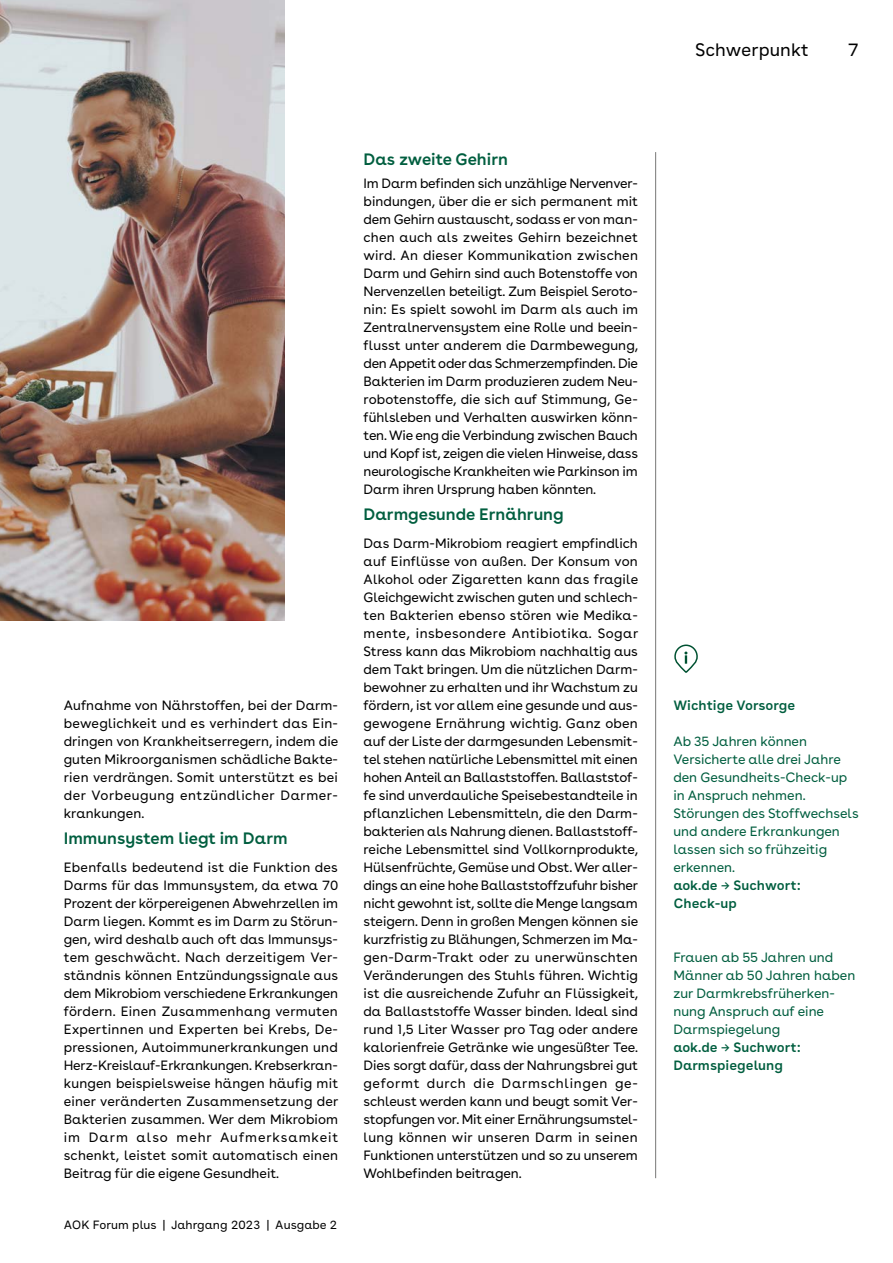
<style>
.page{position:relative;width:893px;height:1263px;background:#fff}
.page>*{position:absolute;margin:0;border:0;box-sizing:border-box;transform-origin:0 0}
.t1{font:18px "AOK Buenos Aires Text";color:#000}
.H3_-_SUBHEAD_11pt_-_gruen{font:600 16.5px "AOK Buenos Aires";color:#005e3f}
.P_copy{font:13.5px/18px "AOK Buenos Aires";letter-spacing:-.005em;color:#000;text-align:justify}
.P_-_Marginalie_Link{font:13.5px/18px "AOK Buenos Aires";color:#005e3f}
.P_-_Marginalie_Link-2{font:600 13.5px "AOK Buenos Aires Text";color:#005e3f}
.t2{font:12px "AOK Buenos Aires Text";color:#000}
.s1{font-family:"AOK Buenos Aires Text";font-weight:600}
</style>
<div class="page">
<hr style="left:655px;top:152px;width:1px;height:1026px;background:#878786">
<img style="left:0;top:0;width:285px;height:620px">
<svg style="left:675px;top:645px;width:22px;height:27px"></svg>
<div style="left:674px;top:644px;width:24px;height:29px;border:2px solid #005232;border-radius:11px"></div>
<svg style="left:684px;top:651px;width:3px;height:13px"></svg>
<h1 class="t1" style="left:695px;top:35px;width:115px">Schwerpunkt</h1>
<h1 class="t1" style="left:848px;top:35px;width:12px">7</h1>
<p class="P_copy" style="left:64px;top:695px;width:276px">Aufnahme von Nährstoffen, bei der Darm&shy;beweglichkeit und es verhindert das Ein&shy;dringen von Krankheitserregern, indem die guten Mikroorganismen schädliche Bakte&shy;rien verdrängen. Somit unterstützt es bei der Vorbeugung entzündlicher Darmer&shy;krankungen.</p>
<h3 class="H3_-_SUBHEAD_11pt_-_gruen" style="left:64px;top:825px;width:225px">Immunsystem liegt im Darm</h3>
<p class="P_copy" style="left:64px;top:857px;width:276px">Ebenfalls bedeutend ist die Funktion des Darms für das Immunsystem, da etwa 70<br>Prozent der körpereigenen Abwehrzellen im Darm liegen. Kommt es im Darm zu Störun&shy;gen, wird deshalb auch oft das Immunsys&shy;tem geschwächt. Nach derzeitigem Ver&shy;ständnis können Entzündungssignale aus dem Mikrobiom verschiedene Erkrankungen fördern. Einen Zusammenhang vermuten Expertinnen und Experten bei Krebs, De&shy;pressionen, Autoimmunerkrankungen und Herz-Kreislauf-Erkrankungen. Krebserkran&shy;kungen beispielsweise hängen häufig mit einer veränderten Zusammensetzung der Bakterien zusammen. Wer dem Mikrobiom im Darm also mehr Aufmerksamkeit schenkt, leistet somit automatisch einen Beitrag für die eigene Gesundheit.</p>
<p class="t2" style="left:64px;top:1215px;width:275px">AOK Forum plus | Jahrgang 2023 | Ausgabe 2</p>
<h3 class="H3_-_SUBHEAD_11pt_-_gruen" style="left:364px;top:146px;width:146px">Das zweite Gehirn</h3>
<p class="P_copy" style="left:364px;top:173px;width:276px">Im Darm befinden sich unzählige Nervenver&shy;bindungen, über die er sich permanent mit dem Gehirn austauscht, sodass er von man&shy;chen auch als zweites Gehirn bezeichnet wird. An dieser Kommunikation zwischen Darm und Gehirn sind auch Botenstoffe von Nervenzellen beteiligt. Zum Beispiel Seroto&shy;nin: Es spielt sowohl im Darm als auch im Zentralnervensystem eine Rolle und beein&shy;flusst unter anderem die Darmbewegung, den Appetit oder das Schmerzempfinden. Die Bakterien im Darm produzieren zudem Neu&shy;robotenstoffe, die sich auf Stimmung, Ge&shy;fühlsleben und Verhalten auswirken könn&shy;ten. Wie eng die Verbindung zwischen Bauch und Kopf ist, zeigen die vielen Hinweise, dass neurologische Krankheiten wie Parkinson im Darm ihren Ursprung haben könnten.</p>
<h3 class="H3_-_SUBHEAD_11pt_-_gruen" style="left:364px;top:501px;width:202px">Darmgesunde Ernährung</h3>
<p class="P_copy" style="left:364px;top:533px;width:276px">Das Darm-Mikrobiom reagiert empfindlich auf Einflüsse von außen. Der Konsum von Alkohol oder Zigaretten kann das fragile Gleichgewicht zwischen guten und schlech&shy;ten Bakterien ebenso stören wie Medika&shy;mente, insbesondere Antibiotika. Sogar Stress kann das Mikrobiom nachhaltig aus dem Takt bringen. Um die nützlichen Darm&shy;bewohner zu erhalten und ihr Wachstum zu fördern, ist vor allem eine gesunde und aus&shy;gewogene Ernährung wichtig. Ganz oben auf der Liste der darmgesunden Lebensmit&shy;tel stehen natürliche Lebensmittel mit einen hohen Anteil an Ballaststoffen. Ballaststof&shy;fe sind unverdauliche Speisebestandteile in pflanzlichen Lebensmitteln, die den Darm&shy;bakterien als Nahrung dienen. Ballaststoff&shy;reiche Lebensmittel sind Vollkornprodukte, Hülsenfrüchte, Gemüse und Obst. Wer aller&shy;dings an eine hohe Ballaststoffzufuhr bisher nicht gewohnt ist, sollte die Menge langsam steigern. Denn in großen Mengen können sie kurzfristig zu Blähungen, Schmerzen im Ma&shy;gen-Darm-Trakt oder zu unerwünschten Veränderungen des Stuhls führen. Wichtig ist die ausreichende Zufuhr an Flüssigkeit, da Ballaststoffe Wasser binden. Ideal sind rund 1,5 Liter Wasser pro Tag oder andere kalorienfreie Getränke wie ungesüßter Tee.<br>Dies sorgt dafür, dass der Nahrungsbrei gut geformt durch die Darmschlingen ge&shy;schleust werden kann und beugt somit Ver&shy;stopfungen vor. Mit einer Ernährungsumstel&shy;lung können wir unseren Darm in seinen Funktionen unterstützen und so zu unserem Wohlbefinden beitragen.</p>
<p class="P_-_Marginalie_Link-2" style="left:673px;top:694px;width:123px">Wichtige Vorsorge</p>
<p class="P_-_Marginalie_Link" style="left:673px;top:731px;width:187px">Ab 35 Jahren können<br>Versicherte alle drei Jahre den Gesundheits-Check-up in Anspruch nehmen.<br>Störungen des Stoffwechsels und andere Erkrankungen lassen sich so frühzeitig erkennen.<br><span class="s1">aok.de → Suchwort:<br>Check-up</span></p>
<p class="P_-_Marginalie_Link" style="left:673px;top:947px;width:183px">Frauen ab 55 Jahren und<br>Männer ab 50 Jahren haben zur Darmkrebsfrüherken&shy;nung Anspruch auf eine<br>Darmspiegelung<br><span class="s1">aok.de → Suchwort:<br>Darmspiegelung</span></p>
</div>
